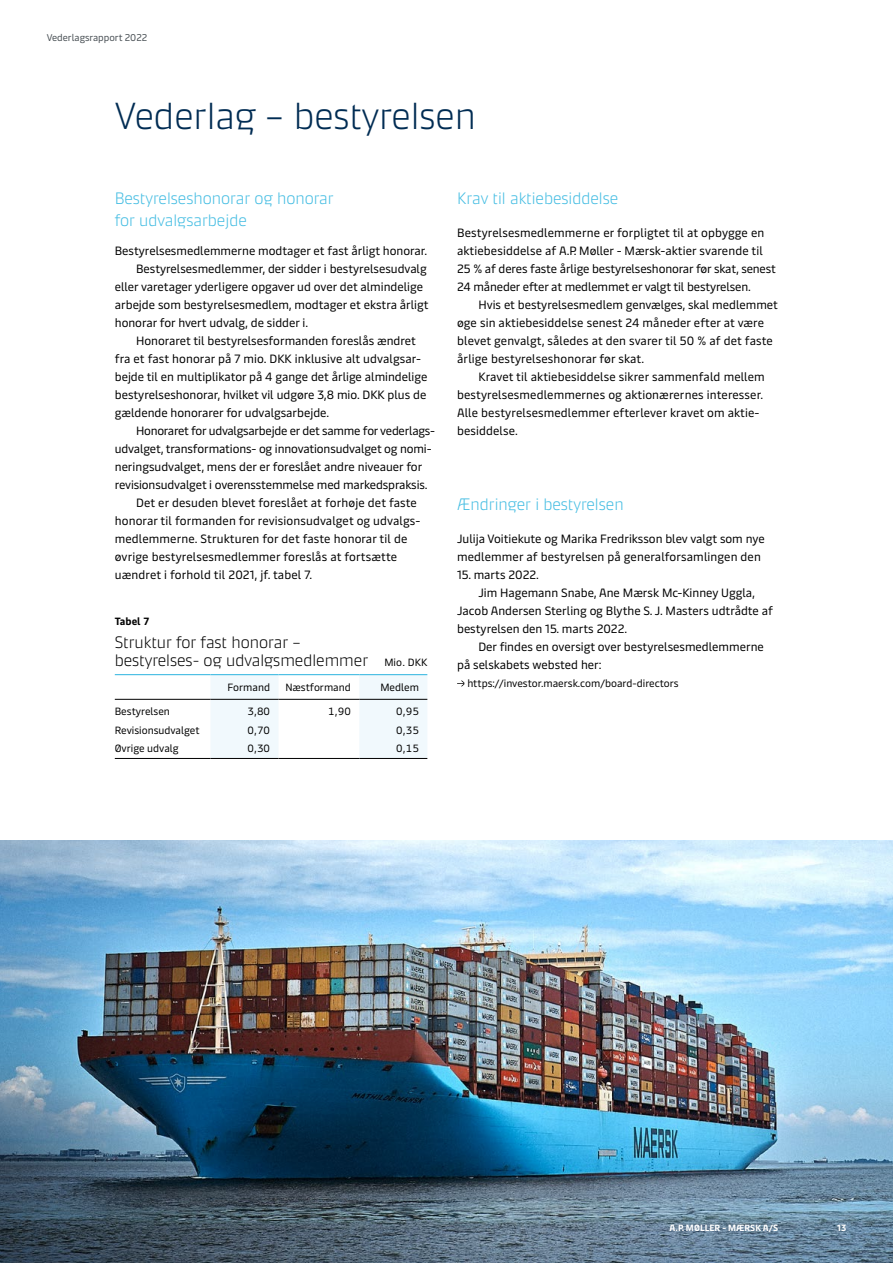
<style>
.page{position:relative;width:893px;height:1263px;background:#fff}
.page>*{position:absolute;margin:0;border:0;box-sizing:border-box;transform-origin:0 0}
.t1{font:300 37.5px "Maersk Headline";color:#002c53}
.t2{font:300 16.5px/22.5px "Maersk Headline";color:#42bce2}
.t3{font:300 16.5px/18px "Maersk Headline";color:#000}
.t4{font:12px/18px "Maersk Text";color:#000}
.t5{font:12px "Maersk Text";letter-spacing:-.02em;color:#000}
.t6{font:10.5px "Maersk Text";color:#000}
.t7{font:700 10.5px "Maersk Text";color:#000}
.t8{font:9.75px "Maersk Text";color:#484f54}
.t9{font:700 9px "Maersk Text";color:#fff}
</style>
<div class="page">
<img style="left:0;top:840px;width:893px;height:423px">
<svg style="left:457px;top:680px;width:7px;height:7px"></svg>
<svg style="left:210px;top:675px;width:217px;height:83px"></svg>
<hr style="left:115px;top:674px;width:95px;height:1px;background:#42bce2">
<hr style="left:210px;top:674px;width:69px;height:1px;background:#42bce2">
<hr style="left:279px;top:674px;width:80px;height:1px;background:#42bce2">
<hr style="left:359px;top:674px;width:68px;height:1px;background:#42bce2">
<hr style="left:115px;top:699px;width:95px;height:1px;background:#000">
<hr style="left:210px;top:699px;width:69px;height:1px;background:#000">
<hr style="left:279px;top:699px;width:80px;height:1px;background:#000">
<hr style="left:359px;top:699px;width:68px;height:1px;background:#000">
<hr style="left:115px;top:758px;width:95px;height:1px;background:#000">
<hr style="left:210px;top:758px;width:69px;height:1px;background:#000">
<hr style="left:279px;top:758px;width:80px;height:1px;background:#000">
<hr style="left:359px;top:758px;width:68px;height:1px;background:#000">
<p class="t8" style="left:47px;top:29px;width:102px">Vederlagsrapport 2022</p>
<h1 class="t1" style="left:115px;top:87px;width:363px">Vederlag – bestyrelsen</h1>
<h2 class="t2" style="left:115px;top:185px;width:220px">Bestyrelseshonorar og honorar for udvalgsarbejde</h2>
<p class="t4" style="left:115px;top:240px;width:314px">Bestyrelsesmedlemmerne modtager et fast årligt honorar.</p>
<p class="t4" style="left:136px;top:258px;width:292px">Bestyrelsesmedlemmer, der sidder i bestyrelsesudvalg</p>
<p class="t4" style="left:115px;top:276px;width:310px">eller varetager yderligere opgaver ud over det almindelige</p>
<p class="t4" style="left:115px;top:294px;width:315px">arbejde som bestyrelsesmedlem, modtager et ekstra årligt</p>
<p class="t4" style="left:115px;top:312px;width:195px">honorar for hvert udvalg, de sidder i.</p>
<p class="t4" style="left:136px;top:330px;width:281px">Honoraret til bestyrelsesformanden foreslås ændret</p>
<p class="t4" style="left:115px;top:348px;width:308px">fra et fast honorar på 7 mio. DKK inklusive alt udvalgsar-</p>
<p class="t4" style="left:115px;top:366px;width:314px">bejde til en multiplikator på 4 gange det årlige almindelige</p>
<p class="t4" style="left:115px;top:384px;width:313px">bestyrelseshonorar, hvilket vil udgøre 3,8 mio. DKK plus de</p>
<p class="t4" style="left:115px;top:402px;width:216px">gældende honorarer for udvalgsarbejde.</p>
<p class="t5" style="left:136px;top:420px;width:300px">Honoraret for udvalgsarbejde er det samme for vederlags-</p>
<p class="t4" style="left:115px;top:438px;width:318px">udvalget, transformations- og innovationsudvalget og nomi-</p>
<p class="t4" style="left:115px;top:456px;width:309px">neringsudvalget, mens der er foreslået andre niveauer for</p>
<p class="t4" style="left:115px;top:474px;width:314px">revisionsudvalget i overensstemmelse med markedspraksis.</p>
<p class="t4" style="left:136px;top:492px;width:282px">Det er desuden blevet foreslået at forhøje det faste</p>
<p class="t4" style="left:115px;top:510px;width:307px">honorar til formanden for revisionsudvalget og udvalgs-</p>
<p class="t4" style="left:115px;top:528px;width:294px">medlemmerne. Strukturen for det faste honorar til de</p>
<p class="t4" style="left:115px;top:546px;width:284px">øvrige bestyrelsesmedlemmer foreslås at fortsætte</p>
<p class="t4" style="left:115px;top:564px;width:199px">uændret i forhold til 2021, jf. tabel 7.</p>
<p class="t7" style="left:115px;top:613px;width:36px">Tabel 7</p>
<h2 class="t3" style="left:115px;top:631px;width:255px">Struktur for fast honorar – bestyrelses- og udvalgsmedlemmer</h2>
<p class="t6" style="left:227px;top:678px;width:44px">Formand</p>
<p class="t6" style="left:285px;top:678px;width:67px">Næstformand</p>
<p class="t6" style="left:380px;top:678px;width:40px">Medlem</p>
<p class="t6" style="left:115px;top:703px;width:57px">Bestyrelsen</p>
<p class="t6" style="left:247px;top:703px;width:24px">3,80</p>
<p class="t6" style="left:328px;top:703px;width:24px">1,90</p>
<p class="t6" style="left:396px;top:703px;width:24px">0,95</p>
<p class="t6" style="left:115px;top:721px;width:86px">Revisionsudvalget</p>
<p class="t6" style="left:247px;top:721px;width:24px">0,70</p>
<p class="t6" style="left:396px;top:721px;width:24px">0,35</p>
<p class="t6" style="left:115px;top:739px;width:65px">Øvrige udvalg</p>
<p class="t6" style="left:247px;top:739px;width:24px">0,30</p>
<p class="t6" style="left:396px;top:739px;width:24px">0,15</p>
<p class="t6" style="left:384px;top:653px;width:44px">Mio. DKK</p>
<h2 class="t2" style="left:457px;top:185px;width:163px">Krav til aktiebesiddelse</h2>
<p class="t4" style="left:457px;top:222px;width:320px">Bestyrelsesmedlemmerne er forpligtet til at opbygge en aktiebesiddelse af A.P. Møller - Mærsk-aktier svarende til 25 % af deres faste årlige bestyrelseshonorar før skat, senest 24 måneder efter at medlemmet er valgt til bestyrelsen.</p>
<p class="t4" style="left:457px;top:294px;width:322px;text-indent:21px">Hvis et bestyrelsesmedlem genvælges, skal medlemmet øge sin aktiebesiddelse senest 24 måneder efter at være blevet genvalgt, således at den svarer til 50 % af det faste årlige bestyrelseshonorar før skat.</p>
<p class="t4" style="left:457px;top:366px;width:309px;text-indent:21px">Kravet til aktiebesiddelse sikrer sammenfald mellem bestyrelsesmedlemmernes og aktionærernes interesser.<br>Alle bestyrelsesmedlemmer efterlever kravet om aktie&shy;besiddelse.</p>
<h2 class="t2" style="left:457px;top:491px;width:168px">Ændringer i bestyrelsen</h2>
<p class="t4" style="left:457px;top:528px;width:309px">Julija Voitiekute og Marika Fredriksson blev valgt som nye medlemmer af bestyrelsen på generalforsamlingen den</p>
<p class="t4" style="left:457px;top:564px;width:83px">15. marts 2022.</p>
<p class="t4" style="left:478px;top:582px;width:278px">Jim Hagemann Snabe, Ane Mærsk Mc-Kinney Uggla,</p>
<p class="t4" style="left:457px;top:600px;width:317px">Jacob Andersen Sterling og Blythe S. J. Masters udtrådte af</p>
<p class="t4" style="left:457px;top:618px;width:172px">bestyrelsen den 15. marts 2022.</p>
<p class="t4" style="left:478px;top:636px;width:287px">Der findes en oversigt over bestyrelsesmedlemmerne</p>
<p class="t4" style="left:457px;top:654px;width:146px">på selskabets websted her:</p>
<p class="t6" style="left:467px;top:674px;width:213px">https://investor.maersk.com/board-directors</p>
<p class="t9" style="left:670px;top:1220px;width:110px">A.P. MØLLER - MÆRSK A/S</p>
<p class="t9" style="left:837px;top:1220px;width:11px">13</p>
</div>
